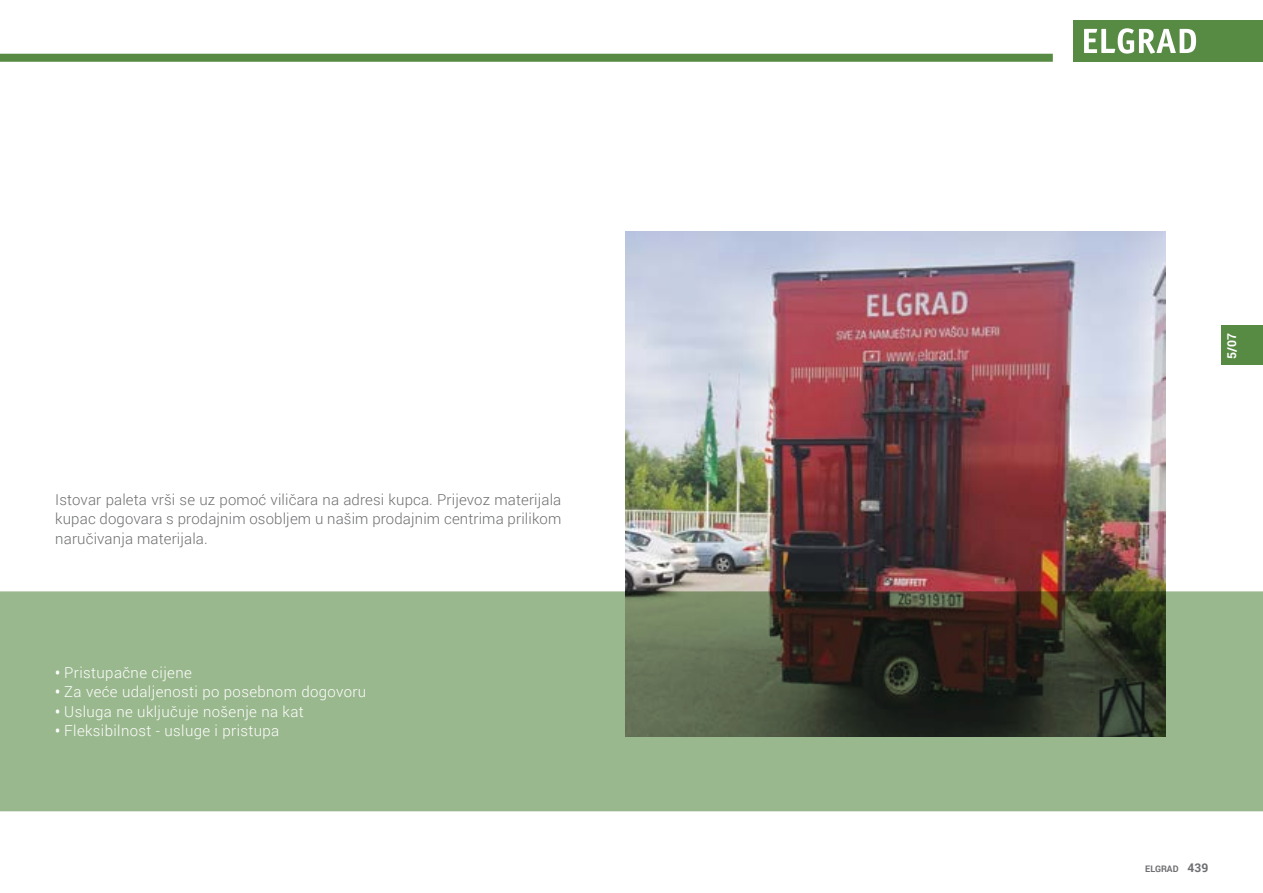
<style>
.page{position:relative;width:1263px;height:893px;background:#fff}
.page>*{position:absolute;margin:0;border:0;box-sizing:border-box;transform-origin:0 0}
.t1{font:300 15px/19.5px "Roboto";letter-spacing:.01em;color:#6d6e71;text-align:justify}
.t2{font:300 15px "Roboto";letter-spacing:.025em;color:#fff}
.t3{font:700 12.15px "Roboto";color:#fff}
.t4{font:700 9px "Roboto";color:#6d6e71}
.s1{font-family:"Roboto Condensed";font-weight:700}
.s2{font-size:12px}
</style>
<div class="page">
<img style="left:625px;top:232px;width:540px;height:359px">
<svg style="left:0;top:591px;width:1263px;height:220px;background:#7f9573"></svg>
<div style="left:0;top:54px;width:1053px;height:8px;background:#578a43"></div>
<div style="left:1073px;top:20px;width:190px;height:42px;background:#578a43"></div>
<svg style="left:1084px;top:28px;width:112px;height:26px"></svg>
<div style="left:1222px;top:325px;width:41px;height:40px;background:#578a43"></div>
<p class="t1" style="left:55px;top:489px;width:508px">Istovar paleta vrši se uz pomoć viličara na adresi kupca. Prijevoz materijala kupac dogovara s prodajnim osobljem u našim prodajnim centrima prilikom naručivanja materijala.</p>
<p class="t2" style="left:55px;top:662px;width:138px"><span class="s1">•</span> Pristupačne cijene</p>
<p class="t2" style="left:55px;top:681px;width:313px"><span class="s1">•</span> Za veće udaljenosti po posebnom dogovoru</p>
<p class="t2" style="left:55px;top:701px;width:250px"><span class="s1">•</span> Usluga ne uključuje nošenje na kat</p>
<p class="t2" style="left:55px;top:720px;width:226px"><span class="s1">•</span> Fleksibilnost - usluge i pristupa</p>
<p class="t3" style="left:1223px;top:359px;width:27px;rotate:-90deg">5/07</p>
<p class="t4" style="left:1145px;top:862px;width:65px">ELGRAD <span class="s2">439</span></p>
</div>
